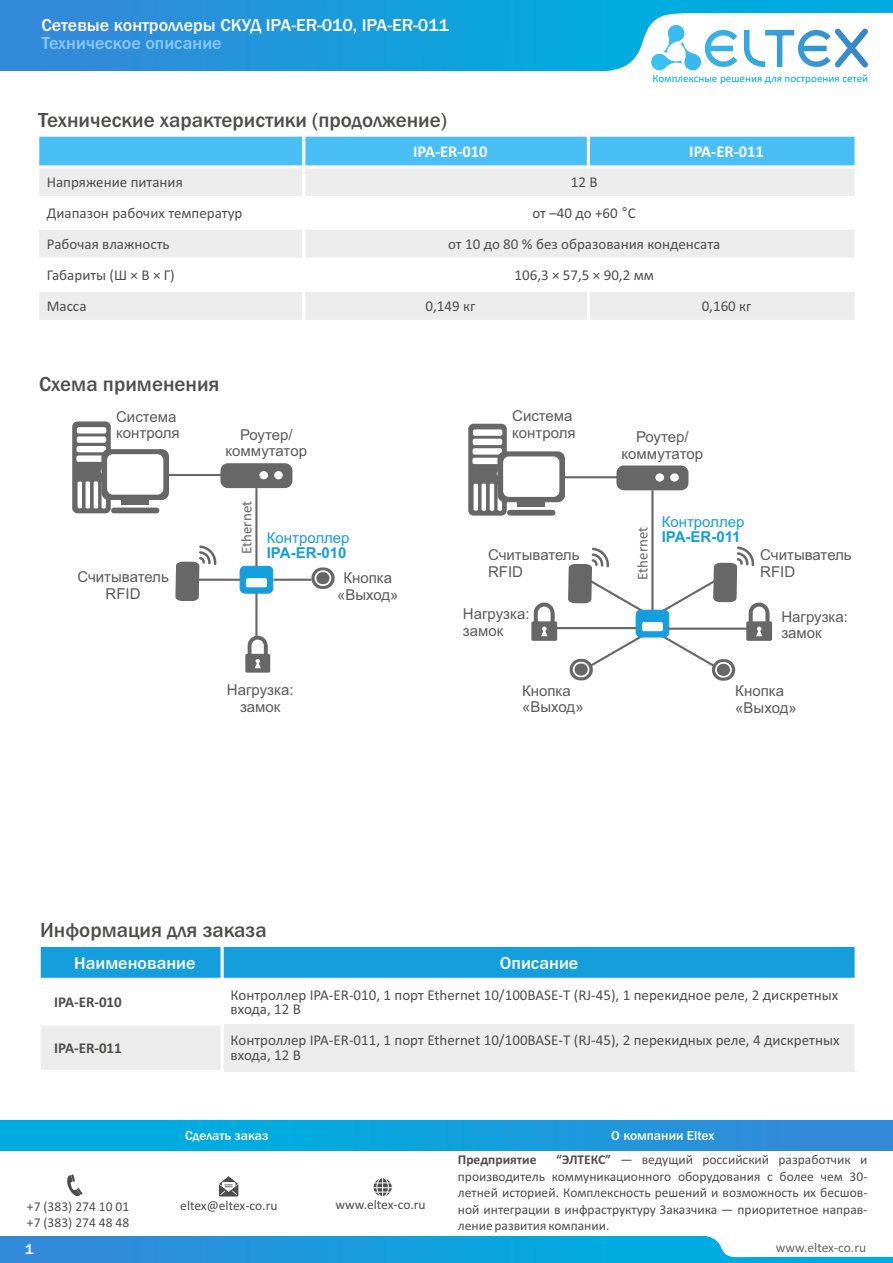
<style>
.page{position:relative;width:893px;height:1263px;background:#fff}
.page>*{position:absolute;margin:0;border:0;box-sizing:border-box;transform-origin:0 0}
.t1{font:500 21px "Franklin Gothic";color:#4e4e4d}
.t2{font:500 18px "Franklin Gothic";color:#fff}
.t3{font:500 18px "Franklin Gothic";color:#8ac9fc}
.t4{font:700 16.5px "Calibri";color:#fff}
.t5{font:15px/14.7px "Calibri";color:#4e4e4d}
.t6{font:15px/16.8px "Arial";color:#5b5b5b}
.t7{font:700 15px "Calibri";color:#4e4e4d}
.t8{font:15px "Arial";color:#159edc}
.t9{font:700 15px "Arial";color:#159edc}
.t10{font:15px "Calibri";color:#676767}
.t11{font:500 15px "Franklin Gothic";color:#fff}
.t12{font:13.5px/16.5px "Calibri";color:#4d4d4d;text-align:justify}
.t13{font:500 13.5px "Franklin Gothic";color:#fff}
.t14{font:13.5px "Calibri";color:#666}
.t15{font:700 13.5px "Calibri";color:#4d4d4d}
.t16{font:11.1px "Calibri";color:#00acdf}
.s1{font-family:"Arial"}
.s2{font-weight:700}
</style>
<div class="page">
<svg style="left:588px;top:631px;width:60px;height:35px"></svg>
<hr style="left:651px;top:490px;width:2px;height:124px;background:#676767">
<hr style="left:556px;top:627px;width:81px;height:2px;background:#676767">
<div style="left:0;top:0;width:893px;height:71px;background:linear-gradient(to right,#3489d9,#00b4e0)"></div>
<svg style="left:589px;top:13px;width:304px;height:58px"></svg>
<div style="left:0;top:1236px;width:893px;height:27px;background:linear-gradient(to right,#3489d9,#00b4e0)"></div>
<svg style="left:703px;top:1236px;width:190px;height:21px"></svg>
<div style="left:0;top:1121px;width:893px;height:30px;background:linear-gradient(to right,#00b4e0,#3489d9)"></div>
<svg style="left:219px;top:1176px;width:19px;height:20px"></svg>
<div style="left:373px;top:1177px;width:20px;height:20px;background:#fafafa;border:1px solid #fff;border-radius:50%"></div>
<div style="left:376px;top:1177px;width:13px;height:20px;background:#f8f8f8;border:1px solid #fff;border-radius:50%"></div>
<svg style="left:373px;top:1178px;width:19px;height:19px"></svg>
<svg style="left:67px;top:1174px;width:16px;height:22px"></svg>
<div style="left:39px;top:945px;width:183px;height:34px;background:#159edc"></div>
<div style="left:222px;top:945px;width:634px;height:34px;background:#159edc"></div>
<div style="left:39px;top:1024px;width:183px;height:47px;background:#ececec"></div>
<div style="left:222px;top:1024px;width:634px;height:47px;background:#ececec"></div>
<hr style="left:38px;top:944px;width:3px;height:129px;background:#fff">
<hr style="left:221px;top:978px;width:3px;height:95px;background:#fff">
<hr style="left:221px;top:944px;width:3px;height:37px;background:#fff">
<hr style="left:855px;top:944px;width:3px;height:127px;background:#fff">
<hr style="left:38px;top:1070px;width:186px;height:3px;background:#fff">
<hr style="left:38px;top:1022px;width:186px;height:4px;background:#fff">
<hr style="left:38px;top:978px;width:820px;height:3px;background:#fff">
<hr style="left:38px;top:944px;width:820px;height:3px;background:#fff">
<svg style="left:220px;top:463px;width:72px;height:25px;background:#767676"></svg>
<svg style="left:72px;top:421px;width:97px;height:92px"></svg>
<div style="left:122px;top:500px;width:27px;height:5px;background:#676767"></div>
<div style="left:111px;top:508px;width:48px;height:5px;background:#676767;border-radius:3px"></div>
<div style="left:240px;top:566px;width:33px;height:28px;background:#159edc;border:1px solid #159edc;border-radius:5px"></div>
<div style="left:246px;top:578px;width:21px;height:9px;background:#fff;border:1px solid #fff"></div>
<hr style="left:169px;top:474px;width:53px;height:2px;background:#676767">
<hr style="left:255px;top:488px;width:2px;height:78px;background:#676767">
<hr style="left:255px;top:593px;width:2px;height:44px;background:#676767">
<svg style="left:245px;top:636px;width:25px;height:37px"></svg>
<hr style="left:198px;top:579px;width:42px;height:2px;background:#676767">
<svg style="left:175px;top:545px;width:42px;height:56px"></svg>
<hr style="left:274px;top:579px;width:38px;height:2px;background:#676767">
<svg style="left:311px;top:567px;width:24px;height:22px"></svg>
<div style="left:315px;top:570px;width:16px;height:16px;background:#676767;border:2px solid #fff;border-radius:7px"></div>
<div style="left:38px;top:135px;width:266px;height:32px;background:#49bff5"></div>
<div style="left:304px;top:135px;width:284px;height:32px;background:#49bff5"></div>
<div style="left:588px;top:135px;width:268px;height:32px;background:#49bff5"></div>
<div style="left:38px;top:167px;width:266px;height:31px;background:#ececec"></div>
<div style="left:304px;top:167px;width:552px;height:31px;background:#ececec"></div>
<div style="left:38px;top:228px;width:266px;height:31px;background:#ececec"></div>
<div style="left:304px;top:228px;width:552px;height:31px;background:#ececec"></div>
<div style="left:38px;top:290px;width:266px;height:31px;background:#ececec"></div>
<div style="left:304px;top:290px;width:284px;height:31px;background:#ececec"></div>
<div style="left:588px;top:290px;width:268px;height:31px;background:#ececec"></div>
<hr style="left:37px;top:133px;width:2px;height:190px;background:#fff">
<hr style="left:302px;top:133px;width:3px;height:190px;background:#fff">
<hr style="left:587px;top:289px;width:3px;height:34px;background:#fff">
<hr style="left:587px;top:133px;width:3px;height:36px;background:#fff">
<hr style="left:855px;top:133px;width:3px;height:190px;background:#fff">
<hr style="left:37px;top:320px;width:821px;height:3px;background:#fff">
<hr style="left:37px;top:289px;width:821px;height:3px;background:#fff">
<hr style="left:37px;top:258px;width:821px;height:3px;background:#fff">
<hr style="left:37px;top:227px;width:821px;height:3px;background:#fff">
<hr style="left:37px;top:196px;width:821px;height:3px;background:#fff">
<svg style="left:39px;top:165px;width:816px;height:4px;fill:#fff"></svg>
<svg style="left:39px;top:135px;width:816px;height:2px;background:#e2f5fd"></svg>
<svg style="left:616px;top:465px;width:72px;height:25px;background:#777"></svg>
<svg style="left:468px;top:424px;width:97px;height:92px"></svg>
<div style="left:518px;top:502px;width:27px;height:5px;background:#676767"></div>
<div style="left:507px;top:510px;width:48px;height:6px;background:#676767;border-radius:3px"></div>
<div style="left:636px;top:610px;width:33px;height:27px;background:#159edc;border:1px solid #159edc;border-radius:5px"></div>
<div style="left:642px;top:622px;width:21px;height:9px;background:#fff;border:1px solid #fff"></div>
<hr style="left:565px;top:476px;width:53px;height:2px;background:#676767">
<svg style="left:531px;top:603px;width:26px;height:38px"></svg>
<svg style="left:568px;top:548px;width:78px;height:66px"></svg>
<svg style="left:570px;top:659px;width:23px;height:21px"></svg>
<div style="left:573px;top:662px;width:16px;height:15px;background:#676767;border:2px solid #fff;border-radius:7px"></div>
<svg style="left:712px;top:659px;width:23px;height:22px"></svg>
<div style="left:715px;top:662px;width:17px;height:16px;background:#676767;border:2px solid #fff;border-radius:7px"></div>
<svg style="left:659px;top:546px;width:113px;height:124px"></svg>
<hr style="left:669px;top:628px;width:81px;height:2px;background:#676767">
<p class="t2" style="left:41px;top:19px;width:409px">Сетевые контроллеры СКУД IPA-ER-010, IPA-ER-011</p>
<p class="t3" style="left:41px;top:36px;width:182px">Техническое описание</p>
<h1 class="t1" style="left:38px;top:112px;width:410px">Технические характеристики (продолжение)</h1>
<p class="t16" style="left:652px;top:73px;width:217px">Комплексные решения для построения сетей</p>
<p class="t4" style="left:413px;top:144px;width:76px">IPA-ER-010</p>
<p class="t4" style="left:689px;top:144px;width:76px">IPA-ER-011</p>
<p class="t5" style="left:47px;top:176px;width:138px">Напряжение питания</p>
<p class="t5" style="left:571px;top:176px;width:28px">12 В</p>
<p class="t5" style="left:47px;top:207px;width:197px">Диапазон рабочих температур</p>
<p class="t5" style="left:532px;top:207px;width:105px">от –40 до +60 <span class="s1">°</span>С</p>
<p class="t5" style="left:47px;top:238px;width:124px">Рабочая влажность</p>
<p class="t5" style="left:448px;top:238px;width:274px">от 10 до 80 % без образования конденсата</p>
<p class="t5" style="left:47px;top:269px;width:130px">Габариты (Ш × В × Г)</p>
<p class="t5" style="left:514px;top:269px;width:141px">106,3 × 57,5 × 90,2 мм</p>
<p class="t5" style="left:47px;top:300px;width:41px">Масса</p>
<p class="t5" style="left:425px;top:300px;width:51px">0,149 кг</p>
<p class="t5" style="left:702px;top:300px;width:51px">0,160 кг</p>
<h1 class="t1" style="left:39px;top:376px;width:182px">Схема применения</h1>
<p class="t6" style="left:116px;top:409px;width:65px">Система контроля</p>
<p class="t6" style="left:226px;top:427px;width:83px;text-align:center">Роутер/ коммутатор</p>
<p class="t10" style="left:240px;top:554px;width:55px;rotate:-90deg">Ethernet</p>
<p class="t8" style="left:267px;top:532px;width:84px">Контроллер</p>
<p class="t9" style="left:267px;top:547px;width:81px">IPA-ER-010</p>
<p class="t6" style="left:77px;top:570px;width:93px;text-align:center">Считыватель<br>RFID</p>
<p class="t6" style="left:337px;top:571px;width:63px;text-align:center">Кнопка «Выход»</p>
<p class="t6" style="left:227px;top:683px;width:68px;text-align:center">Нагрузка: замок</p>
<p class="t6" style="left:512px;top:409px;width:65px">Система контроля</p>
<p class="t6" style="left:488px;top:548px;width:93px">Считыватель<br>RFID</p>
<p class="t6" style="left:463px;top:607px;width:68px">Нагрузка: замок</p>
<p class="t6" style="left:522px;top:683px;width:63px">Кнопка «Выход»</p>
<p class="t6" style="left:622px;top:429px;width:83px;text-align:center">Роутер/ коммутатор</p>
<p class="t10" style="left:636px;top:580px;width:55px;rotate:-90deg">Ethernet</p>
<p class="t8" style="left:662px;top:516px;width:84px">Контроллер</p>
<p class="t9" style="left:662px;top:531px;width:80px">IPA-ER-011</p>
<p class="t6" style="left:760px;top:548px;width:93px">Считыватель<br>RFID</p>
<p class="t6" style="left:781px;top:609px;width:68px">Нагрузка: замок</p>
<p class="t6" style="left:735px;top:684px;width:63px">Кнопка «Выход»</p>
<h1 class="t1" style="left:40px;top:922px;width:228px">Информация для заказа</h1>
<p class="t2" style="left:74px;top:956px;width:123px">Наименование</p>
<p class="t2" style="left:500px;top:956px;width:80px">Описание</p>
<p class="t7" style="left:54px;top:995px;width:69px">IPA-ER-010</p>
<p class="t5" style="left:231px;top:988px;width:609px">Контроллер IPA-ER-010, 1 порт Ethernet 10/100BASE-T (RJ-45), 1 перекидное реле, 2 дискретных входа, 12 В</p>
<p class="t7" style="left:54px;top:1041px;width:69px">IPA-ER-011</p>
<p class="t5" style="left:231px;top:1034px;width:610px">Контроллер IPA-ER-011, 1 порт Ethernet 10/100BASE-T (RJ-45), 2 перекидных реле, 4 дискретных входа, 12 В</p>
<p class="t13" style="left:185px;top:1130px;width:85px">Сделать заказ</p>
<p class="t12" style="left:27px;top:1199px;width:104px">+7 (383) 274 10 01 +7 (383) 274 48 48</p>
<p class="t12" style="left:180px;top:1198px;width:99px">eltex@eltex-co.ru</p>
<p class="t12" style="left:335px;top:1198px;width:92px">www.eltex-co.ru</p>
<p class="t13" style="left:611px;top:1130px;width:105px">О компании Eltex</p>
<p class="t12" style="left:458px;top:1153px;width:411px;text-indent:98px"><span class="s2">“ЭЛТЕКС”</span> — ведущий российский разработчик и производитель коммуникационного оборудования с более чем 30- летней историей. Комплексность решений и возможность их бесшов&shy;ной интеграции в инфраструктуру Заказчика — приоритетное направ&shy;ление развития компании.</p>
<p class="t15" style="left:458px;top:1154px;width:80px">Предприятие</p>
<p class="t11" style="left:25px;top:1243px;width:10px">1</p>
<p class="t14" style="left:776px;top:1242px;width:92px">www.eltex-co.ru</p>
</div>
